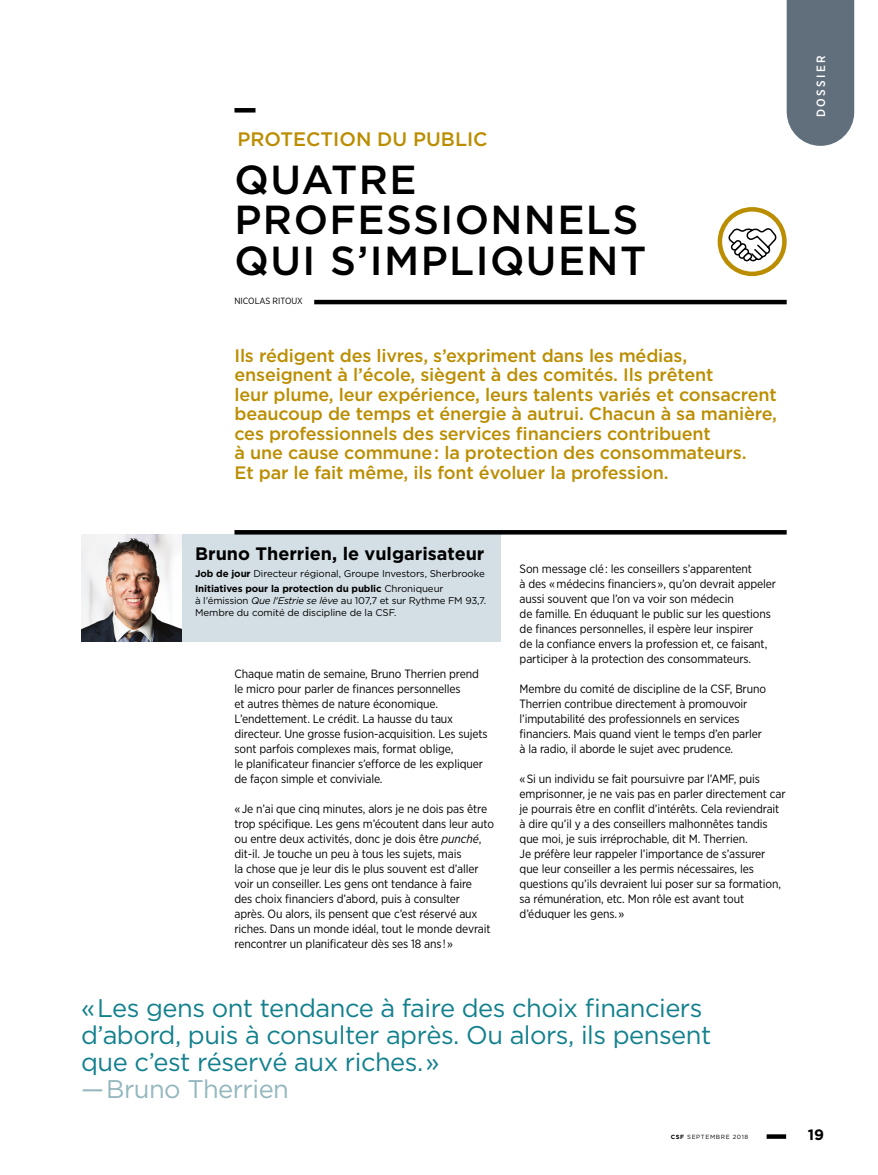
<style>
.page{position:relative;width:878px;height:1175px;background:#fff}
.page>*{position:absolute;margin:0;border:0;box-sizing:border-box;transform-origin:0 0}
.Grand_titre_-_gauche{font:500 40.5px/40.5px "Gotham";letter-spacing:.035em;color:#000}
.Exergue_2_17pt{font:25.5px/27px "Gotham";letter-spacing:-.02em;color:#12808d}
.Exergue_2_17pt-2{font:25.5px "Gotham";letter-spacing:-.02em;color:#94b7be}
.Sous-titre_1_-_gauch{font:500 19.5px "Gotham";color:#bb8d00}
.Intro{font:500 18px/19.5px "Gotham";letter-spacing:-.01em;color:#bb8d00}
.small_text_6_9{font:700 18px "Gotham";color:#000}
.t1{font:700 15px "Gotham";color:#000}
.Texte_courant{font:12px/15px "Gotham Narrow";letter-spacing:-.01em;color:#000}
.t2{font:500 12px "Gotham Narrow";letter-spacing:.2em;color:#fff}
.Note_bas_de_tableau{font:9.75px/12px "Gotham";letter-spacing:-.01em;color:#000}
.small_text_6_9-2{font:9px "Gotham Narrow";color:#000}
.t3{font:6px "Gotham";letter-spacing:.1em;color:#000}
.s1{font-weight:700}
.s2{font-style:italic}
</style>
<div class="page">
<svg style="left:766px;top:1134px;width:20px;height:4px"></svg>
<hr style="left:314px;top:300px;width:472px;height:4px;background:#000">
<hr style="left:234px;top:108px;width:21px;height:4px;background:#000">
<svg style="left:786px;top:0;width:68px;height:146px"></svg>
<img style="left:81px;top:534px;width:101px;height:107px">
<div style="left:182px;top:534px;width:318px;height:107px;background:#d3dfe4"></div>
<div style="left:717px;top:207px;width:69px;height:69px;border:4px solid #bb8d00;border-radius:50%"></div>
<svg style="left:726px;top:228px;width:52px;height:35px"></svg>
<svg style="left:234px;top:530px;width:552px;height:4px;fill:#000"></svg>
<p class="Sous-titre_1_-_gauch" style="left:237px;top:128px;width:252px">PROTECTION DU PUBLIC</p>
<p class="Grand_titre_-_gauche" style="left:234px;top:158px;width:413px">QUATRE<br>PROFESSIONNELS<br>QUI S’IMPLIQUENT</p>
<p class="small_text_6_9-2" style="left:234px;top:295px;width:70px">NICOLAS RITOUX</p>
<p class="Intro" style="left:234px;top:345px;width:544px">Ils rédigent des livres, s’expriment dans les médias, enseignent à l’école, siègent à des comités. Ils prêtent<br>leur plume, leur expérience, leurs talents variés et consacrent beaucoup de temps et énergie à autrui. Chacun à sa manière, ces professionnels des services financiers contribuent<br>à une cause commune: la protection des consommateurs.<br>Et par le fait même, ils font évoluer la profession.</p>
<p class="small_text_6_9" style="left:195px;top:543px;width:291px">Bruno Therrien, le vulgarisateur</p>
<p class="Note_bas_de_tableau" style="left:195px;top:567px;width:291px"><span class="s1">Job de jour</span> Directeur régional, Groupe Investors, Sherbrooke</p>
<p class="Note_bas_de_tableau" style="left:195px;top:582px;width:292px"><span class="s1">Initiatives pour la protection du public</span> Chroniqueur<br>à l’émission <span class="s2">Que l'Estrie se lève</span> au 107,7 et sur Rythme FM 93,7.<br>Membre du comité de discipline de la CSF.</p>
<p class="Texte_courant" style="left:234px;top:666px;width:255px">Chaque matin de semaine, Bruno Therrien prend le micro pour parler de finances personnelles<br>et autres thèmes de nature économique.<br>L’endettement. Le crédit. La hausse du taux directeur. Une grosse fusion-acquisition. Les sujets sont parfois complexes mais, format oblige,<br>le planificateur financier s’efforce de les expliquer de façon simple et conviviale.</p>
<p class="Texte_courant" style="left:234px;top:801px;width:261px">« Je n’ai que cinq minutes, alors je ne dois pas être trop spécifique. Les gens m’écoutent dans leur auto ou entre deux activités, donc je dois être <span class="s2">punché</span>, dit-il. Je touche un peu à tous les sujets, mais<br>la chose que je leur dis le plus souvent est d’aller voir un conseiller. Les gens ont tendance à faire<br>des choix financiers d’abord, puis à consulter<br>après. Ou alors, ils pensent que c’est réservé aux riches. Dans un monde idéal, tout le monde devrait rencontrer un planificateur dès ses 18 ans ! »</p>
<p class="Texte_courant" style="left:519px;top:561px;width:258px">Son message clé : les conseillers s’apparentent<br>à des « médecins financiers », qu’on devrait appeler aussi souvent que l’on va voir son médecin<br>de famille. En éduquant le public sur les questions de finances personnelles, il espère leur inspirer<br>de la confiance envers la profession et, ce faisant, participer à la protection des consommateurs.</p>
<p class="Texte_courant" style="left:519px;top:681px;width:248px">Membre du comité de discipline de la CSF, Bruno Therrien contribue directement à promouvoir l’imputabilité des professionnels en services financiers. Mais quand vient le temps d’en parler à la radio, il aborde le sujet avec prudence.</p>
<p class="Texte_courant" style="left:519px;top:771px;width:267px">« Si un individu se fait poursuivre par l’AMF, puis emprisonner, je ne vais pas en parler directement car je pourrais être en conflit d’intérêts. Cela reviendrait à dire qu’il y a des conseillers malhonnêtes tandis que moi, je suis irréprochable, dit M. Therrien.<br>Je préfère leur rappeler l’importance de s’assurer que leur conseiller a les permis nécessaires, les questions qu’ils devraient lui poser sur sa formation, sa rémunération, etc. Mon rôle est avant tout d’éduquer les gens. »</p>
<p class="Exergue_2_17pt" style="left:81px;top:994px;width:631px">«Les gens ont tendance à faire des choix financiers d’abord, puis à consulter après. Ou alors, ils pensent que c’est réservé aux riches.»</p>
<p class="Exergue_2_17pt-2" style="left:81px;top:1075px;width:209px">—Bruno Therrien</p>
<p class="t2" style="left:813px;top:117px;width:63px;rotate:-90deg">DOSSIER</p>
<p class="t3" style="left:670px;top:1133px;width:79px"><span class="s1">CSF</span> SEPTEMBRE 2018</p>
<p class="t1" style="left:807px;top:1125px;width:18px">19</p>
</div>
